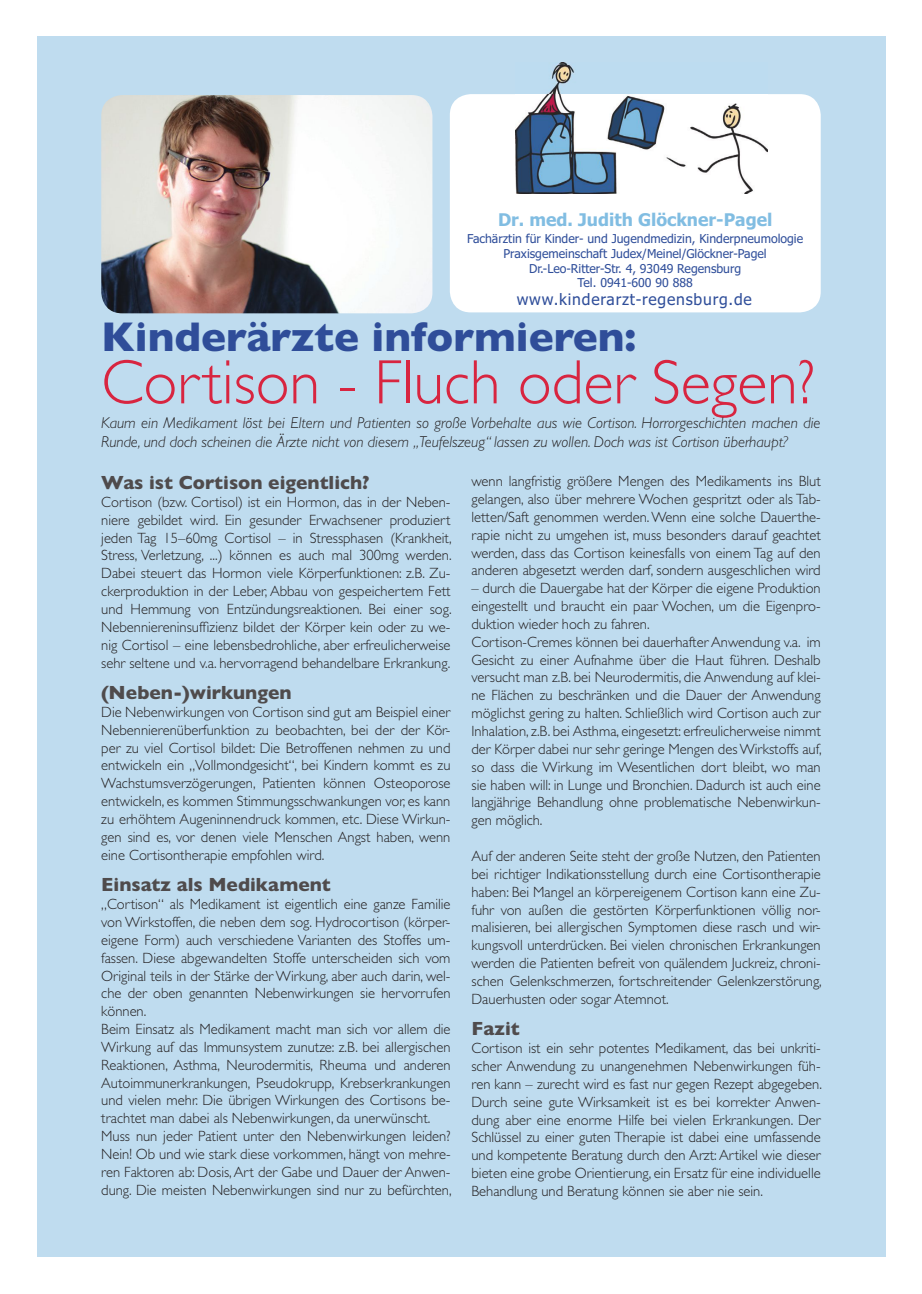
<style>
.page{position:relative;width:922px;height:1294px;background:#fff}
.page>*{position:absolute;margin:0;border:0;box-sizing:border-box;transform-origin:0 0}
.t1{font:300 63px "Gill Sans";letter-spacing:.005em;color:#d82540}
.t2{font:700 42px "Gill Sans";letter-spacing:.005em;color:#2f4d99}
.t3{font:700 19.25px "Gill Sans";letter-spacing:.005em;color:#4f4b4c}
.t4{font:700 17.5px "Tahoma";letter-spacing:.005em;color:#81bde2}
.t5{font:italic 300 15.75px/18.9px "Gill Sans";letter-spacing:.005em;color:#231f20}
.t6{font:15.75px "Tahoma";letter-spacing:.055em;color:#2f4e9a}
.t7{font:300 14.88px/17.8px "Gill Sans";letter-spacing:.005em;color:#231f20;text-align:justify}
.t8{font:12.25px/14.7px "Tahoma";letter-spacing:.005em;color:#2f4e9a;text-align:center}
</style>
<div class="page">
<div style="left:37px;top:37px;width:848px;height:1220px;background:#bfdcef"></div>
<img style="left:101px;top:95px;width:331px;height:218px;border-radius:21px">
<div style="left:450px;top:94px;width:371px;height:218px;background:#fff;border-radius:21px"></div>
<img style="left:515px;top:63px;width:253px;height:131px">
<p class="t4" style="left:498px;top:208px;width:276px">Dr. med. Judith Glöckner-Pagel</p>
<p class="t8" style="left:467px;top:231px;width:337px">Fachärztin für Kinder- und Jugendmedizin, Kinderpneumologie Praxisgemeinschaft Judex/Meinel/Glöckner-Pagel Dr.-Leo-Ritter-Str. 4, 93049 Regensburg<br>Tel. 0941-600 90 888</p>
<p class="t6" style="left:517px;top:289px;width:236px">www.kinderarzt-regensburg.de</p>
<h2 class="t2" style="left:101px;top:312px;width:536px">Kinderärzte informieren:</h2>
<h1 class="t1" style="left:101px;top:347px;width:715px">Cortison - Fluch oder Segen?</h1>
<p class="t5" style="left:101px;top:414px;width:721px">Kaum ein Medikament löst bei Eltern und Patienten so große Vorbehalte aus wie Cortison. Horrorgeschichten machen die<br>Runde, und doch scheinen die Ärzte nicht von diesem „Teufelszeug“ lassen zu wollen. Doch was ist Cortison überhaupt?</p>
<p class="t3" style="left:101px;top:471px;width:270px">Was ist Cortison eigentlich?</p>
<p class="t7" style="left:101px;top:493px;width:352px">Cortison (bzw. Cortisol) ist ein Hormon, das in der Neben&shy;niere gebildet wird. Ein gesunder Erwachsener produziert jeden Tag 15–60mg Cortisol – in Stressphasen (Krankheit, Stress, Verletzung, ...) können es auch mal 300mg werden.<br>Dabei steuert das Hormon viele Körperfunktionen: z.B. Zu&shy;ckerproduktion in der Leber, Abbau von gespeichertem Fett und Hemmung von Entzündungsreaktionen. Bei einer sog.<br>Nebenniereninsuffizienz bildet der Körper kein oder zu we&shy;nig Cortisol – eine lebensbedrohliche, aber erfreulicherweise sehr seltene und v.a. hervorragend behandelbare Erkrankung.</p>
<p class="t3" style="left:101px;top:681px;width:192px">(Neben-)wirkungen</p>
<p class="t7" style="left:101px;top:703px;width:351px">Die Nebenwirkungen von Cortison sind gut am Beispiel einer Nebennierenüberfunktion zu beobachten, bei der der Kör&shy;per zu viel Cortisol bildet: Die Betroffenen nehmen zu und entwickeln ein „Vollmondgesicht“, bei Kindern kommt es zu Wachstumsverzögerungen, Patienten können Osteoporose entwickeln, es kommen Stimmungsschwankungen vor, es kann zu erhöhtem Augeninnendruck kommen, etc. Diese Wirkun&shy;gen sind es, vor denen viele Menschen Angst haben, wenn eine Cortisontherapie empfohlen wird.</p>
<p class="t3" style="left:101px;top:873px;width:231px">Einsatz als Medikament</p>
<p class="t7" style="left:101px;top:895px;width:352px;text-align:left">„Cortison“ als Medikament ist eigentlich eine ganze Familie von Wirkstoffen, die neben dem sog. Hydrocortison (körper&shy;eigene Form) auch verschiedene Varianten des Stoffes um&shy;fassen. Diese abgewandelten Stoffe unterscheiden sich vom Original teils in der Stärke der Wirkung, aber auch darin, wel&shy;che der oben genannten Nebenwirkungen sie hervorrufen können.<br>Beim Einsatz als Medikament macht man sich vor allem die Wirkung auf das Immunsystem zunutze: z.B. bei allergischen Reaktionen, Asthma, Neurodermitis, Rheuma und anderen Autoimmunerkrankungen, Pseudokrupp, Krebserkrankungen und vielen mehr. Die übrigen Wirkungen des Cortisons be&shy;trachtet man dabei als Nebenwirkungen, da unerwünscht.<br>Muss nun jeder Patient unter den Nebenwirkungen leiden?<br>Nein! Ob und wie stark diese vorkommen, hängt von mehre&shy;ren Faktoren ab: Dosis,Art der Gabe und Dauer der Anwen&shy;dung. Die meisten Nebenwirkungen sind nur zu befürchten,</p>
<p class="t7" style="left:471px;top:472px;width:351px">wenn langfristig größere Mengen des Medikaments ins Blut gelangen, also über mehrere Wochen gespritzt oder als Tab&shy;letten/Saft genommen werden.Wenn eine solche Dauerthe&shy;rapie nicht zu umgehen ist, muss besonders darauf geachtet werden, dass das Cortison keinesfalls von einem Tag auf den anderen abgesetzt werden darf, sondern ausgeschlichen wird</p>
<p class="t7" style="left:471px;top:579px;width:352px;text-align:left">– durch die Dauergabe hat der Körper die eigene Produktion eingestellt und braucht ein paar Wochen, um die Eigenpro&shy;duktion wieder hoch zu fahren.<br>Cortison-Cremes können bei dauerhafter Anwendung v.a. im Gesicht zu einer Aufnahme über die Haut führen. Deshalb versucht man z.B. bei Neurodermitis, die Anwendung auf klei&shy;ne Flächen zu beschränken und die Dauer der Anwendung möglichst gering zu halten. Schließlich wird Cortison auch zur Inhalation, z.B. bei Asthma, eingesetzt: erfreulicherweise nimmt der Körper dabei nur sehr geringe Mengen desWirkstoffs auf, so dass die Wirkung im Wesentlichen dort bleibt, wo man sie haben will: in Lunge und Bronchien. Dadurch ist auch eine langjährige Behandlung ohne problematische Nebenwirkun&shy;gen möglich.</p>
<p class="t7" style="left:471px;top:847px;width:352px">Auf der anderen Seite steht der große Nutzen, den Patienten bei richtiger Indikationsstellung durch eine Cortisontherapie haben: Bei Mangel an körpereigenem Cortison kann eine Zu&shy;fuhr von außen die gestörten Körperfunktionen völlig nor&shy;malisieren, bei allergischen Symptomen diese rasch und wir&shy;kungsvoll unterdrücken. Bei vielen chronischen Erkrankungen werden die Patienten befreit von quälendem Juckreiz, chroni&shy;schen Gelenkschmerzen, fortschreitender Gelenkzerstörung, Dauerhusten oder sogar Atemnot.</p>
<p class="t3" style="left:471px;top:1017px;width:50px">Fazit</p>
<p class="t7" style="left:471px;top:1039px;width:352px">Cortison ist ein sehr potentes Medikament, das bei unkriti&shy;scher Anwendung zu unangenehmen Nebenwirkungen füh&shy;ren kann – zurecht wird es fast nur gegen Rezept abgegeben.<br>Durch seine gute Wirksamkeit ist es bei korrekter Anwen&shy;dung aber eine enorme Hilfe bei vielen Erkrankungen. Der Schlüssel zu einer guten Therapie ist dabei eine umfassende und kompetente Beratung durch den Arzt: Artikel wie dieser bieten eine grobe Orientierung, ein Ersatz für eine individuelle Behandlung und Beratung können sie aber nie sein.</p>
</div>
